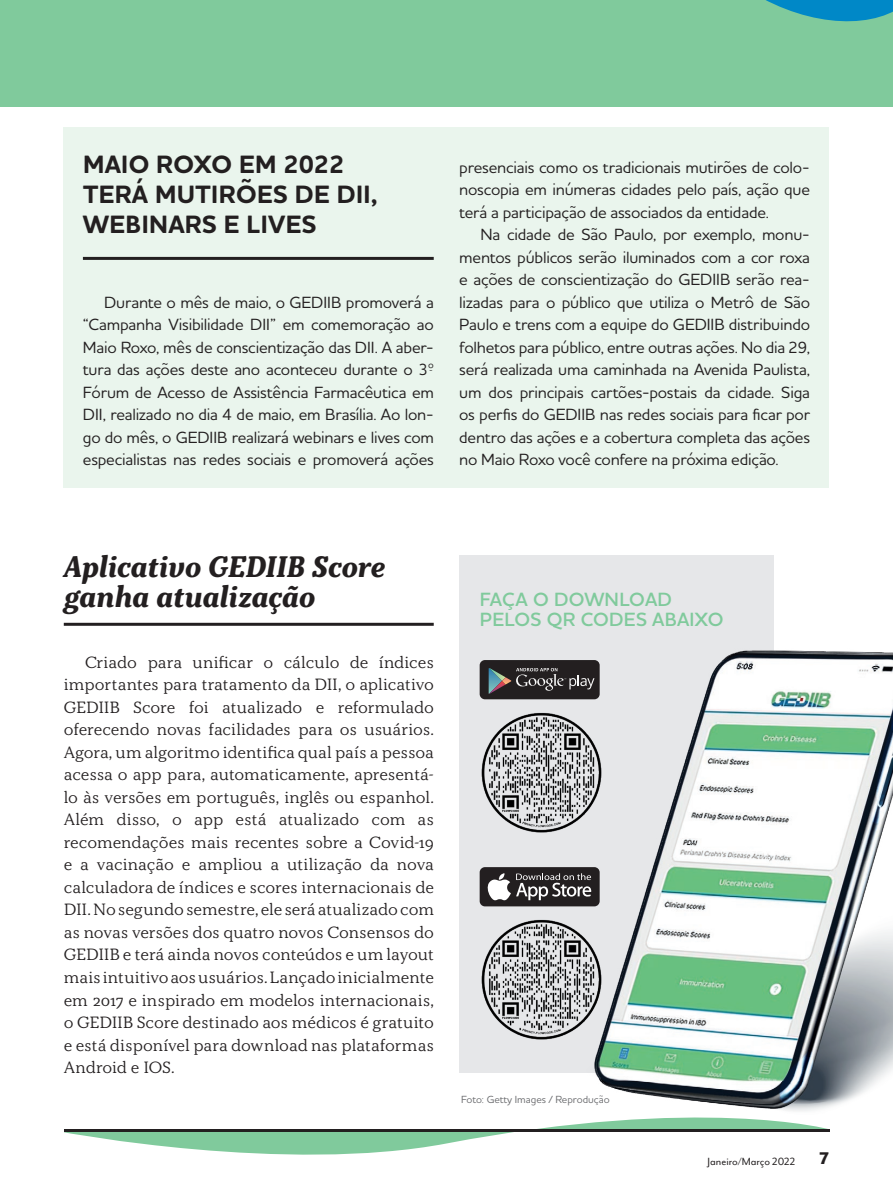
<style>
.page{position:relative;width:893px;height:1191px;background:#fff}
.page>*{position:absolute;margin:0;border:0;box-sizing:border-box;transform-origin:0 0}
.t1{font:italic 700 30px/30px "Kopius";letter-spacing:-.015em;color:#231f20}
.t2{font:700 25.5px/30px "Houschka Pro";letter-spacing:.015em;color:#231f20}
.t3{font:600 19.5px/19.5px "Houschka Pro";letter-spacing:.005em;color:#80ca9c}
.t4{font:800 19.5px "Mr Eaves Mod OT";color:#231f20}
.t5{font:500 16.5px/22.5px "Houschka Pro";letter-spacing:-.015em;color:#231f20;text-align:justify}
.t6{font:16.5px/22.5px "Kopius";letter-spacing:-.005em;color:#231f20;text-align:justify}
.t7{font:12px "Mr Eaves Mod OT";color:#231f20}
.t8{font:500 10.5px "Houschka Pro";color:#6c6d70}
</style>
<div class="page">
<div style="left:0;top:0;width:893px;height:106px;background:#80ca9c"></div>
<svg style="left:766px;top:0;width:127px;height:22px"></svg>
<svg style="left:64px;top:1121px;width:764px;height:34px"></svg>
<hr style="left:64px;top:1129px;width:765px;height:3px;background:#231f20">
<div style="left:459px;top:555px;width:315px;height:518px;background:#e6e7e9"></div>
<div style="left:64px;top:128px;width:765px;height:360px;background:#eaf5ed"></div>
<hr style="left:83px;top:257px;width:351px;height:3px;background:#231f20">
<hr style="left:64px;top:623px;width:370px;height:3px;background:#231f20">
<img style="left:563px;top:650px;width:330px;height:471px">
<div style="left:480px;top:660px;width:120px;height:39px;background:#231f20;border-radius:5px"></div>
<svg style="left:489px;top:668px;width:105px;height:26px"></svg>
<img style="left:481px;top:710px;width:122px;height:124px">
<div style="left:480px;top:867px;width:120px;height:39px;background:#231f20;border-radius:5px"></div>
<svg style="left:487px;top:873px;width:104px;height:27px"></svg>
<img style="left:481px;top:917px;width:122px;height:124px">
<h2 class="t2" style="left:83px;top:150px;width:296px">MAIO ROXO EM 2022<br>TERÁ MUTIRÕES DE DII,<br>WEBINARS E LIVES</h2>
<p class="t5" style="left:459px;top:155px;width:352px">presenciais como os tradicionais mutirões de colo&shy;noscopia em inúmeras cidades pelo país, ação que terá a participação de associados da entidade.</p>
<p class="t5" style="left:459px;top:223px;width:352px;text-indent:21px">Na cidade de São Paulo, por exemplo, monu&shy;mentos públicos serão iluminados com a cor roxa e ações de conscientização do GEDIIB serão rea&shy;lizadas para o público que utiliza o Metrô de São Paulo e trens com a equipe do GEDIIB distribuindo folhetos para público, entre outras ações. No dia 29, será realizada uma caminhada na Avenida Paulista, um dos principais cartões-postais da cidade. Siga os perfis do GEDIIB nas redes sociais para ficar por dentro das ações e a cobertura completa das ações no Maio Roxo você confere na próxima edição.</p>
<p class="t5" style="left:83px;top:290px;width:353px;text-indent:21px">Durante o mês de maio, o GEDIIB promoverá a “Campanha Visibilidade DII” em comemoração ao Maio Roxo, mês de conscientização das DII. A aber&shy;tura das ações deste ano aconteceu durante o 3º Fórum de Acesso de Assistência Farmacêutica em DII, realizado no dia 4 de maio, em Brasília. Ao lon&shy;go do mês, o GEDIIB realizará webinars e lives com especialistas nas redes sociais e promoverá ações</p>
<h1 class="t1" style="left:64px;top:551px;width:323px">Aplicativo GEDIIB Score ganha atualização</h1>
<p class="t6" style="left:64px;top:650px;width:372px;text-indent:21px">Criado para unificar o cálculo de índices importantes para tratamento da DII, o aplicativo GEDIIB Score foi atualizado e reformulado oferecendo novas facilidades para os usuários.<br>Agora, um algoritmo identifica qual país a pessoa acessa o app para, automaticamente, apresentá&shy;lo às versões em português, inglês ou espanhol.<br>Além disso, o app está atualizado com as recomendações mais recentes sobre a Covid-19 e a vacinação e ampliou a utilização da nova calculadora de índices e scores internacionais de DII. No segundo semestre, ele será atualizado com as novas versões dos quatro novos Consensos do GEDIIB e terá ainda novos conteúdos e um layout mais intuitivo aos usuários. Lançado inicialmente em 2017 e inspirado em modelos internacionais, o GEDIIB Score destinado aos médicos é gratuito e está disponível para download nas plataformas Android e IOS.</p>
<p class="t3" style="left:480px;top:589px;width:245px">FAÇA O DOWNLOAD<br>PELOS QR CODES ABAIXO</p>
<p class="t8" style="left:461px;top:1092px;width:150px">Foto: Getty Images / Reprodução</p>
<p class="t7" style="left:708px;top:1154px;width:89px">Janeiro/Março 2022</p>
<p class="t4" style="left:820px;top:1148px;width:11px">7</p>
</div>
